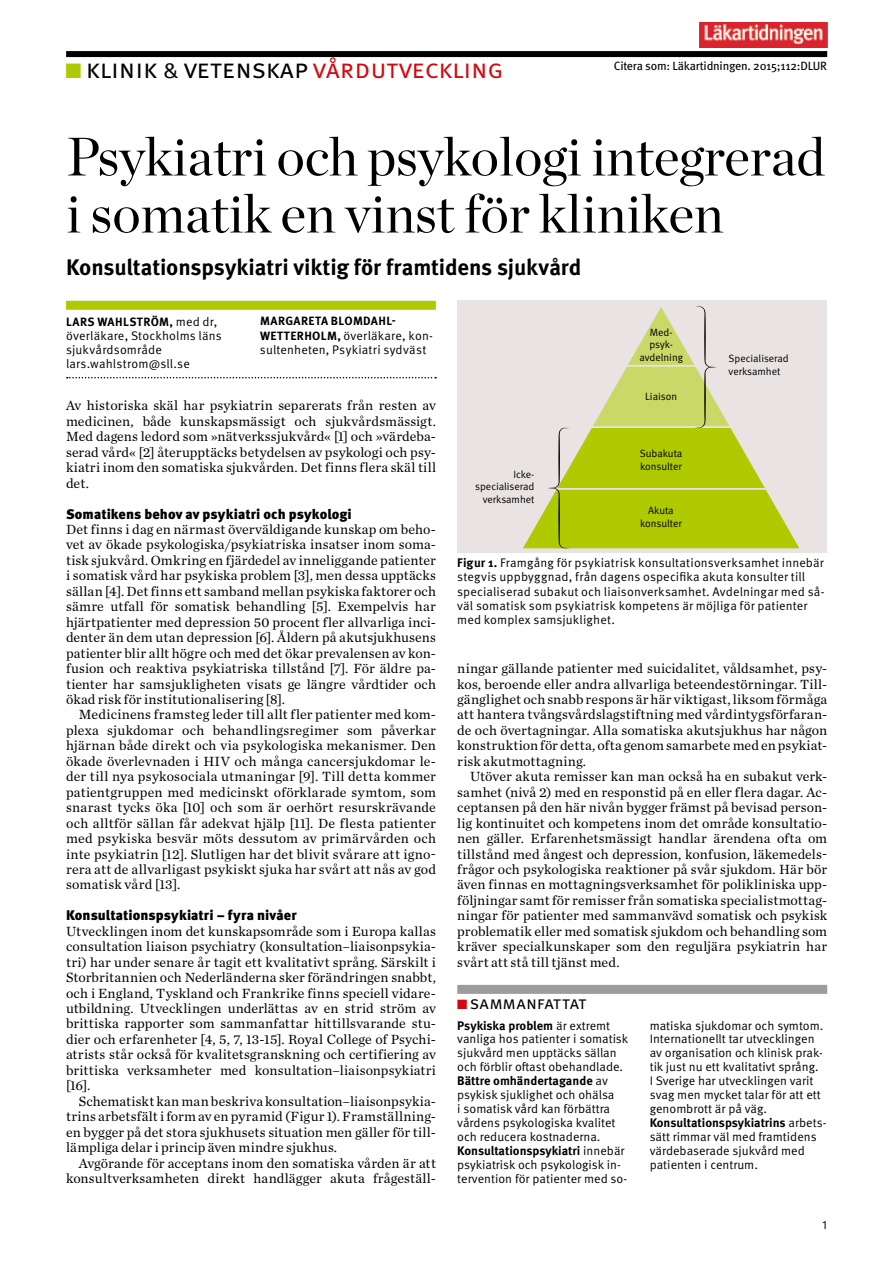
<style>
.page{position:relative;width:893px;height:1263px;background:#fff}
.page>*{position:absolute;margin:0;border:0;box-sizing:border-box;transform-origin:0 0}
.t1{font:54px/57px "Chronicle Display";color:#000001}
.t2{font:27px "Meta OT Norm";color:#000001}
.t3{font:700 22.5px "Meta OT";letter-spacing:-.01em;color:#000001}
.t4{font:18px "Meta OT Norm";letter-spacing:-.015em;color:#000001}
.t5{font:13.95px/15.5px "Chronicle Text G1";letter-spacing:.01em;color:#000001;text-align:justify}
.t6{font:900 13.95px "Meta OT";letter-spacing:.005em;color:#000001}
.t7{font:12.45px/14px "Meta OT Norm";color:#000001}
.t8{font:700 12.45px "Meta OT";letter-spacing:-.005em;color:#000001}
.t9{font:700 12px "Meta OT";letter-spacing:.03em;color:#000001}
.t10{font:12px "Meta OT";letter-spacing:-.02em;color:#000001}
.t11{font:12px "Meta OT Norm";color:#000001}
.t12{font:10.5px/12.6px "Meta LT Normal Tabular";color:#000001;text-align:center}
.s1{color:#afca00}
.s2{font-family:"Meta OT";font-weight:700;font-size:21px;color:#afca00}
.s3{font-size:22.65px}
.s4{color:#d4080f}
.s5{font-family:"Meta OT Norm";font-weight:400;font-size:12.45px}
.s6{font-family:"Meta OT";font-weight:700;font-size:12px}
.s7{font-family:"Meta OT";font-weight:700}
.s8{font-family:"Meta OT Norm";font-weight:400}
</style>
<div class="page">
<div style="left:66px;top:51px;width:761px;height:6px;background:#000001"></div>
<div style="left:457px;top:985px;width:370px;height:9px;background:#9c9c9c"></div>
<div style="left:66px;top:301px;width:370px;height:9px;background:#afca00"></div>
<svg style="left:67px;top:377px;width:369px;height:1px"></svg>
<img style="left:700px;top:23px;width:127px;height:25px">
<div style="left:457px;top:301px;width:370px;height:252px;background:#e9e4e3"></div>
<svg style="left:523px;top:306px;width:276px;height:243px"></svg>
<h2 class="t2" style="left:66px;top:53px;width:440px"><span class="s1">■</span><span class="s2">■</span> klinik <span class="s3">&amp;</span> vetenskap <span class="s4">vårdutveckling</span></h2>
<p class="t10" style="left:614px;top:58px;width:215px">Citera som: Läkartidningen. 2015;112:DLUR</p>
<h1 class="t1" style="left:66px;top:124px;width:760px">Psykiatri och psykologi integrerad i somatik en vinst för kliniken</h1>
<h3 class="t3" style="left:66px;top:253px;width:517px">Konsultationspsykiatri viktig för framtidens sjukvård</h3>
<p class="t9" style="left:66px;top:314px;width:153px">LARS WAHLSTRÖM, <span class="s5">med dr,</span></p>
<p class="t7" style="left:66px;top:329px;width:157px">överläkare, Stockholms läns sjukvårdsområde lars.wahlstrom@sll.se</p>
<p class="t9" style="left:260px;top:313px;width:137px">MARGARETA BLOMDAHL-</p>
<p class="t7" style="left:260px;top:328px;width:174px"><span class="s6">WETTERHOLM,</span> överläkare, kon&shy;sultenheten, Psykiatri sydväst</p>
<p class="t5" style="left:66px;top:397px;width:371px">Av historiska skäl har psykiatrin separerats från resten av medicinen, både kunskapsmässigt och sjukvårdsmässigt.<br>Med dagens ledord som »nätverkssjukvård« [1] och »värdeba&shy;serad vård« [2] återupptäcks betydelsen av psykologi och psy&shy;kiatri inom den somatiska sjukvården. Det finns flera skäl till det.</p>
<p class="t6" style="left:66px;top:505px;width:287px">Somatikens behov av psykiatri och psykologi</p>
<p class="t5" style="left:66px;top:521px;width:371px">Det finns i dag en närmast överväldigande kunskap om beho&shy;vet av ökade psykologiska/psykiatriska insatser inom soma&shy;tisk sjukvård. Omkring en fjärdedel av inneliggande patienter i somatisk vård har psykiska problem [3], men dessa upptäcks sällan [4]. Det finns ett samband mellan psykiska faktorer och sämre utfall för somatisk behandling [5]. Exempelvis har hjärtpatienter med depression 50 procent fler allvarliga inci&shy;denter än dem utan depression [6]. Åldern på akutsjukhusens patienter blir allt högre och med det ökar prevalensen av kon&shy;fusion och reaktiva psykiatriska tillstånd [7]. För äldre pa&shy;tienter har samsjukligheten visats ge längre vårdtider och ökad risk för institutionalisering [8].</p>
<p class="t5" style="left:66px;top:706px;width:371px;text-indent:13px">Medicinens framsteg leder till allt fler patienter med kom&shy;plexa sjukdomar och behandlingsregimer som påverkar hjärnan både direkt och via psykologiska mekanismer. Den ökade överlevnaden i HIV och många cancersjukdomar le&shy;der till nya psykosociala utmaningar [9]. Till detta kommer patientgruppen med medicinskt oförklarade symtom, som snarast tycks öka [10] och som är oerhört resurskrävande och alltför sällan får adekvat hjälp [11]. De flesta patienter med psykiska besvär möts dessutom av primärvården och inte psykiatrin [12]. Slutligen har det blivit svårare att igno&shy;rera att de allvarligast psykiskt sjuka har svårt att nås av god somatisk vård [13].</p>
<p class="t6" style="left:66px;top:907px;width:232px">Konsultationspsykiatri – fyra nivåer</p>
<p class="t5" style="left:66px;top:923px;width:371px">Utvecklingen inom det kunskapsområde som i Europa kallas consultation liaison psychiatry (konsultation–liaisonpsykia&shy;tri) har under senare år tagit ett kvalitativt språng. Särskilt i Storbritannien och Nederländerna sker förändringen snabbt, och i England, Tyskland och Frankrike finns speciell vidare&shy;utbildning. Utvecklingen underlättas av en strid ström av brittiska rapporter som sammanfattar hittillsvarande stu&shy;dier och erfarenheter [4, 5, 7, 13-15]. Royal College of Psychi&shy;atrists står också för kvalitetsgranskning och certifiering av brittiska verksamheter med konsultation–liaisonpsykiatri [16].</p>
<p class="t5" style="left:66px;top:1092px;width:371px;text-indent:13px">Schematiskt kan man beskriva konsultation–liaisonpsykia&shy;trins arbetsfält i form av en pyramid (Figur 1). Framställning&shy;en bygger på det stora sjukhusets situation men gäller för til - lämpliga delar i princip även mindre sjukhus.</p>
<p class="t5" style="left:66px;top:1154px;width:371px;text-align:right">Avgörande för acceptans inom den somatiska vården är att konsultverksamheten direkt handlägger akuta frågeställ-</p>
<p class="t12" style="left:475px;top:468px;width:61px;text-align:right">Icke&shy;specialiserad verksamhet</p>
<p class="t12" style="left:639px;top:325px;width:45px">Med&shy;psyk&shy;avdelning</p>
<p class="t12" style="left:645px;top:390px;width:33px">Liaison</p>
<p class="t12" style="left:640px;top:447px;width:44px;text-align:left">Subakuta konsulter</p>
<p class="t12" style="left:640px;top:504px;width:43px">Akuta konsulter</p>
<p class="t12" style="left:729px;top:352px;width:62px;text-align:left">Specialiserad verksamhet</p>
<p class="t7" style="left:457px;top:556px;width:369px"><span class="s7">Figur 1.</span> Framgång för psykiatrisk konsultationsverksamhet innebär stegvis uppbyggnad, från dagens ospecifika akuta konsulter till specialiserad subakut och liaisonverksamhet. Avdelningar med så&shy;väl somatisk som psykiatrisk kompetens är möjliga för patienter med komplex samsjuklighet.</p>
<p class="t5" style="left:457px;top:660px;width:371px">ningar gällande patienter med suicidalitet, våldsamhet, psy&shy;kos, beroende eller andra allvarliga beteendestörningar. Till&shy;gänglighet och snabb respons är här viktigast, liksom förmåga att hantera tvångsvårdslagstiftning med vårdintygsförfaran&shy;de och övertagningar. Alla somatiska akutsjukhus har någon konstruktion för detta, ofta genom samarbete med en psykiat&shy;risk akutmottagning.</p>
<p class="t5" style="left:457px;top:768px;width:371px;text-indent:13px">Utöver akuta remisser kan man också ha en subakut verk&shy;samhet (nivå 2) med en responstid på en eller flera dagar. Ac&shy;ceptansen på den här nivån bygger främst på bevisad person&shy;lig kontinuitet och kompetens inom det område konsultatio&shy;nen gäller. Erfarenhetsmässigt handlar ärendena ofta om tillstånd med ångest och depression, konfusion, läkemedels&shy;frågor och psykologiska reaktioner på svår sjukdom. Här bör även finnas en mottagningsverksamhet för polikliniska upp&shy;följningar samt för remisser från somatiska specialistmottag&shy;ningar för patienter med sammanvävd somatisk och psykisk problematik eller med somatisk sjukdom och behandling som kräver specialkunskaper som den reguljära psykiatrin har svårt att stå till tjänst med.</p>
<p class="t4" style="left:457px;top:992px;width:131px"><span class="s4">■</span> sammanfattat</p>
<p class="t8" style="left:457px;top:1017px;width:154px">Psykiska problem <span class="s8">är extremt</span></p>
<p class="t7" style="left:457px;top:1032px;width:173px">vanliga hos patienter i somatisk sjukvård men upptäcks sällan och förblir oftast obehandlade.</p>
<p class="t8" style="left:457px;top:1073px;width:152px">Bättre omhändertagande <span class="s8">av</span></p>
<p class="t7" style="left:457px;top:1088px;width:160px">psykisk sjuklighet och ohälsa i somatisk vård kan förbättra vårdens psykologiska kvalitet och reducera kostnaderna.</p>
<p class="t8" style="left:457px;top:1143px;width:169px">Konsultationspsykiatri <span class="s8">innebär</span></p>
<p class="t7" style="left:457px;top:1158px;width:171px">psykiatrisk och psykologisk in&shy;tervention för patienter med so-</p>
<p class="t7" style="left:650px;top:1018px;width:175px">matiska sjukdomar och symtom.<br>Internationellt tar utvecklingen av organisation och klinisk prak&shy;tik just nu ett kvalitativt språng.<br>I Sverige har utvecklingen varit svag men mycket talar för att ett genombrott är på väg.</p>
<p class="t8" style="left:650px;top:1115px;width:178px">Konsultationspsykiatrins <span class="s8">arbets-</span></p>
<p class="t7" style="left:650px;top:1130px;width:169px">sätt rimmar väl med framtidens värdebaserade sjukvård med patienten i centrum.</p>
<p class="t11" style="left:822px;top:1218px;width:6px">1</p>
</div>
